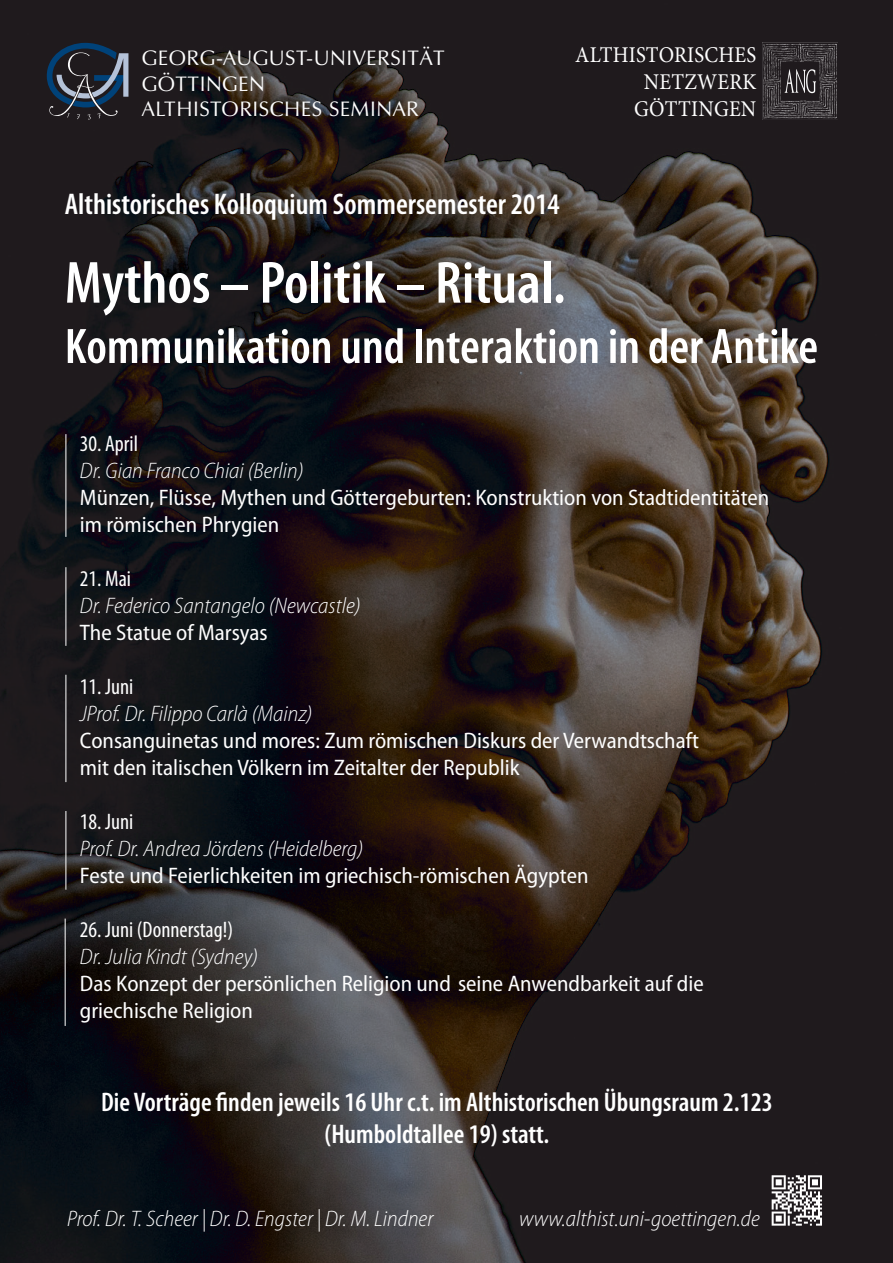
<style>
.page{position:relative;width:893px;height:1263px;background:#fff}
.page>*{position:absolute;margin:0;border:0;box-sizing:border-box;transform-origin:0 0}
.t1{font:600 condensed 60px "Myriad Pro";color:#fff}
.t2{font:600 condensed 50.25px "Myriad Pro";color:#fff}
.t3{font:600 condensed 30px "Myriad Pro";color:#fff}
.t4{font:600 condensed 27px "Myriad Pro";color:#fff}
.t5{font:semi-condensed 22.5px "Myriad Pro";color:#fff}
.t6{font:italic 300 semi-condensed 22.5px "Myriad Pro";color:#fff}
.t7{font:condensed 22.5px "Myriad Pro";color:#fff}
.t8{font:22.5px/27px "Minion Pro";letter-spacing:.01em;color:#fff;text-align:right;scale:.92 1}
.t9{font:21.15px/25.3px "Zapf Humanist 601 BT";letter-spacing:.025em;color:#fff}
</style>
<div class="page">
<img style="left:0;top:0;width:893px;height:1263px">
<hr style="left:66px;top:434px;width:1px;height:103px;background:#fff">
<hr style="left:66px;top:567px;width:1px;height:79px;background:#fff">
<hr style="left:66px;top:675px;width:1px;height:107px;background:#fff">
<hr style="left:66px;top:811px;width:1px;height:79px;background:#fff">
<hr style="left:65px;top:918px;width:1px;height:108px;background:#fff">
<svg style="left:47px;top:43px;width:81px;height:76px;background:#323c4a"></svg>
<img style="left:762px;top:43px;width:76px;height:76px">
<svg style="left:772px;top:1175px;width:50px;height:50px"></svg>
<p class="t9" style="left:142px;top:45px;width:305px">GEORG-AUGUST-UNIVERSITÄT<br>GÖTTINGEN<br>ALTHISTORISCHES SEMINAR</p>
<p class="t8" style="left:575px;top:43px;width:198px">ALTHISTORISCHES<br>NETZWERK<br>GÖTTINGEN</p>
<p class="t3" style="left:65px;top:187px;width:497px">Althistorisches Kolloquium Sommersemester 2014</p>
<p class="t1" style="left:65px;top:250px;width:502px">Mythos – Politik – Ritual.</p>
<p class="t2" style="left:65px;top:319px;width:755px">Kommunikation und Interaktion in der Antike</p>
<p class="t7" style="left:80px;top:431px;width:60px">30. April</p>
<p class="t6" style="left:80px;top:459px;width:225px">Dr. Gian Franco Chiai (Berlin)</p>
<p class="t5" style="left:80px;top:485px;width:691px">Münzen, Flüsse, Mythen und Göttergeburten: Konstruktion von Stadtidentitäten</p>
<p class="t5" style="left:80px;top:512px;width:201px">im römischen Phrygien</p>
<p class="t7" style="left:80px;top:566px;width:53px">21. Mai</p>
<p class="t6" style="left:80px;top:594px;width:282px">Dr. Federico Santangelo (Newcastle)</p>
<p class="t5" style="left:80px;top:620px;width:189px">The Statue of Marsyas</p>
<p class="t7" style="left:80px;top:674px;width:55px">11. Juni</p>
<p class="t6" style="left:80px;top:702px;width:234px">JProf. Dr. Filippo Carlà (Mainz)</p>
<p class="t5" style="left:80px;top:728px;width:621px">Consanguinetas und mores: Zum römischen Diskurs der Verwandtschaft</p>
<p class="t5" style="left:80px;top:755px;width:441px">mit den italischen Völkern im Zeitalter der Republik</p>
<p class="t7" style="left:80px;top:809px;width:55px">18. Juni</p>
<p class="t6" style="left:80px;top:837px;width:285px">Prof. Dr. Andrea Jördens (Heidelberg)</p>
<p class="t5" style="left:80px;top:863px;width:510px">Feste und Feierlichkeiten im griechisch-römischen Ägypten</p>
<p class="t7" style="left:80px;top:917px;width:155px">26. Juni (Donnerstag!)</p>
<p class="t6" style="left:80px;top:945px;width:180px">Dr. Julia Kindt (Sydney)</p>
<p class="t5" style="left:80px;top:971px;width:625px">Das Konzept der persönlichen Religion und seine Anwendbarkeit auf die</p>
<p class="t5" style="left:80px;top:998px;width:175px">griechische Religion</p>
<p class="t4" style="left:101px;top:1087px;width:673px">Die Vorträge finden jeweils 16 Uhr c.t. im Althistorischen Übungsraum 2.123</p>
<p class="t4" style="left:324px;top:1120px;width:226px">(Humboldtallee 19) statt.</p>
<p class="t6" style="left:67px;top:1206px;width:368px">Prof. Dr. T. Scheer | Dr. D. Engster | Dr. M. Lindner</p>
<p class="t6" style="left:519px;top:1206px;width:242px">www.althist.uni-goettingen.de</p>
</div>
